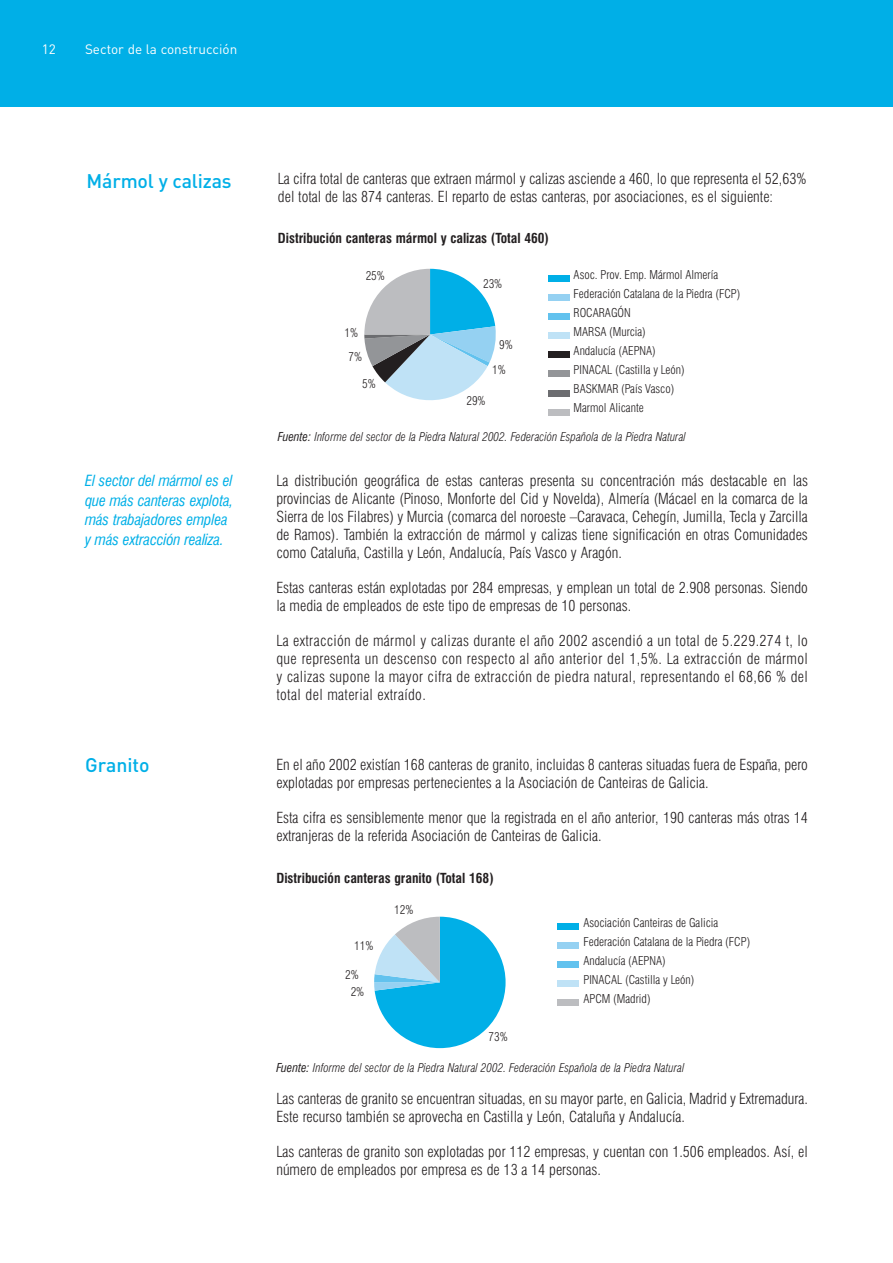
<style>
.page{position:relative;width:893px;height:1263px;background:#fff}
.page>*{position:absolute;margin:0;border:0;box-sizing:border-box;transform-origin:0 0}
.t1{font:500 19.5px "DIN";letter-spacing:-.01em;color:#00afe7}
.t2{font:300 condensed 15px/18px "Swiss 721 BT";color:#231f20}
.t3{font:italic condensed 15px/19.5px "Swiss 721 BT";letter-spacing:-.01em;color:#00afe7}
.t4{font:700 condensed 13.5px "Swiss 721 BT";color:#231f20}
.t5{font:13.5px "DIN";color:#fff}
.t6{font:300 condensed 12px "Swiss 721 BT";color:#231f20}
.t7{font:italic 300 condensed 12px "Swiss 721 BT";color:#231f20}
.s1{font-weight:400}
</style>
<div class="page">
<div style="left:0;top:0;width:893px;height:106px;background:#00afe7"></div>
<div style="left:557px;top:923px;width:22px;height:6px;background:#00afe7"></div>
<div style="left:557px;top:942px;width:22px;height:7px;background:#95d1f2"></div>
<div style="left:557px;top:961px;width:22px;height:7px;background:#62c2ee"></div>
<div style="left:557px;top:980px;width:22px;height:7px;background:#bfe2f6"></div>
<svg style="left:374px;top:916px;width:132px;height:132px"></svg>
<div style="left:557px;top:999px;width:22px;height:7px;background:#bcbdc0"></div>
<div style="left:548px;top:275px;width:22px;height:7px;background:#00afe7"></div>
<div style="left:548px;top:294px;width:22px;height:7px;background:#95d1f2"></div>
<div style="left:548px;top:313px;width:22px;height:7px;background:#62c2ee"></div>
<div style="left:548px;top:332px;width:22px;height:7px;background:#bfe2f6"></div>
<div style="left:548px;top:351px;width:22px;height:7px;background:#231f20"></div>
<div style="left:548px;top:371px;width:22px;height:6px;background:#939598"></div>
<div style="left:548px;top:390px;width:22px;height:6px;background:#6c6d70"></div>
<svg style="left:364px;top:269px;width:132px;height:132px"></svg>
<div style="left:548px;top:409px;width:22px;height:6px;background:#bcbdc0"></div>
<p class="t5" style="left:42px;top:41px;width:16px">12</p>
<p class="t5" style="left:85px;top:41px;width:154px">Sector de la construcción</p>
<h1 class="t1" style="left:87px;top:168px;width:147px">Mármol y calizas</h1>
<p class="t2" style="left:278px;top:169px;width:530px">La cifra total de canteras que extraen mármol y calizas asciende a 460, lo que representa el 52,63% del total de las 874 canteras. El reparto de estas canteras, por asociaciones, es el siguiente:</p>
<p class="t4" style="left:278px;top:230px;width:273px">Distribución canteras mármol y calizas (Total 460)</p>
<p class="t6" style="left:366px;top:268px;width:21px">25%</p>
<p class="t6" style="left:483px;top:276px;width:21px">23%</p>
<p class="t6" style="left:574px;top:267px;width:146px">Asoc. Prov. Emp. Mármol Almería</p>
<p class="t6" style="left:574px;top:286px;width:168px">Federación Catalana de la Piedra (FCP)</p>
<p class="t6" style="left:574px;top:305px;width:59px">ROCARAGÓN</p>
<p class="t6" style="left:344px;top:326px;width:15px">1%</p>
<p class="t6" style="left:349px;top:350px;width:15px">7%</p>
<p class="t6" style="left:499px;top:337px;width:15px">9%</p>
<p class="t6" style="left:574px;top:324px;width:74px">MARSA (Murcia)</p>
<p class="t6" style="left:574px;top:343px;width:84px">Andalucía (AEPNA)</p>
<p class="t6" style="left:492px;top:363px;width:15px">1%</p>
<p class="t6" style="left:574px;top:363px;width:113px">PINACAL (Castilla y León)</p>
<p class="t6" style="left:362px;top:376px;width:15px">5%</p>
<p class="t6" style="left:466px;top:393px;width:21px">29%</p>
<p class="t6" style="left:574px;top:382px;width:102px">BASKMAR (País Vasco)</p>
<p class="t6" style="left:574px;top:401px;width:72px">Marmol Alicante</p>
<p class="t7" style="left:278px;top:430px;width:409px"><span class="s1">Fuente:</span> Informe del sector de la Piedra Natural 2002. Federación Española de la Piedra Natural</p>
<p class="t3" style="left:85px;top:471px;width:150px">El sector del mármol es el que más canteras explota, más trabajadores emplea y más extracción realiza.</p>
<p class="t2" style="left:276px;top:472px;width:533px;text-align:justify">La distribución geográfica de estas canteras presenta su concentración más destacable en las provincias de Alicante (Pinoso, Monforte del Cid y Novelda), Almería (Mácael en la comarca de la Sierra de los Filabres) y Murcia (comarca del noroeste –Caravaca, Cehegín, Jumilla, Tecla y Zarcilla de Ramos). También la extracción de mármol y calizas tiene significación en otras Comunidades como Cataluña, Castilla y León, Andalucía, País Vasco y Aragón.</p>
<p class="t2" style="left:276px;top:579px;width:533px">Estas canteras están explotadas por 284 empresas, y emplean un total de 2.908 personas. Siendo la media de empleados de este tipo de empresas de 10 personas.</p>
<p class="t2" style="left:276px;top:632px;width:533px;text-align:justify">La extracción de mármol y calizas durante el año 2002 ascendió a un total de 5.229.274 t, lo que representa un descenso con respecto al año anterior del 1,5%. La extracción de mármol y calizas supone la mayor cifra de extracción de piedra natural, representando el 68,66 % del total del material extraído.</p>
<h1 class="t1" style="left:85px;top:752px;width:66px">Granito</h1>
<p class="t2" style="left:276px;top:756px;width:533px">En el año 2002 existían 168 canteras de granito, incluidas 8 canteras situadas fuera de España, pero explotadas por empresas pertenecientes a la Asociación de Canteiras de Galicia.</p>
<p class="t2" style="left:276px;top:809px;width:533px">Esta cifra es sensiblemente menor que la registrada en el año anterior, 190 canteras más otras 14 extranjeras de la referida Asociación de Canteiras de Galicia.</p>
<p class="t4" style="left:276px;top:870px;width:219px">Distribución canteras granito (Total 168)</p>
<p class="t6" style="left:394px;top:902px;width:21px">12%</p>
<p class="t6" style="left:583px;top:915px;width:136px">Asociación Canteiras de Galicia</p>
<p class="t6" style="left:354px;top:939px;width:21px">11%</p>
<p class="t6" style="left:583px;top:934px;width:168px">Federación Catalana de la Piedra (FCP)</p>
<p class="t6" style="left:583px;top:953px;width:84px">Andalucía (AEPNA)</p>
<p class="t6" style="left:345px;top:967px;width:15px">2%</p>
<p class="t6" style="left:351px;top:985px;width:15px">2%</p>
<p class="t6" style="left:583px;top:972px;width:113px">PINACAL (Castilla y León)</p>
<p class="t6" style="left:583px;top:991px;width:69px">APCM (Madrid)</p>
<p class="t6" style="left:489px;top:1029px;width:21px">73%</p>
<p class="t7" style="left:276px;top:1060px;width:409px"><span class="s1">Fuente:</span> Informe del sector de la Piedra Natural 2002. Federación Española de la Piedra Natural</p>
<p class="t2" style="left:276px;top:1090px;width:533px">Las canteras de granito se encuentran situadas, en su mayor parte, en Galicia, Madrid y Extremadura.<br>Este recurso también se aprovecha en Castilla y León, Cataluña y Andalucía.</p>
<p class="t2" style="left:276px;top:1143px;width:533px">Las canteras de granito son explotadas por 112 empresas, y cuentan con 1.506 empleados. Así, el número de empleados por empresa es de 13 a 14 personas.</p>
</div>
